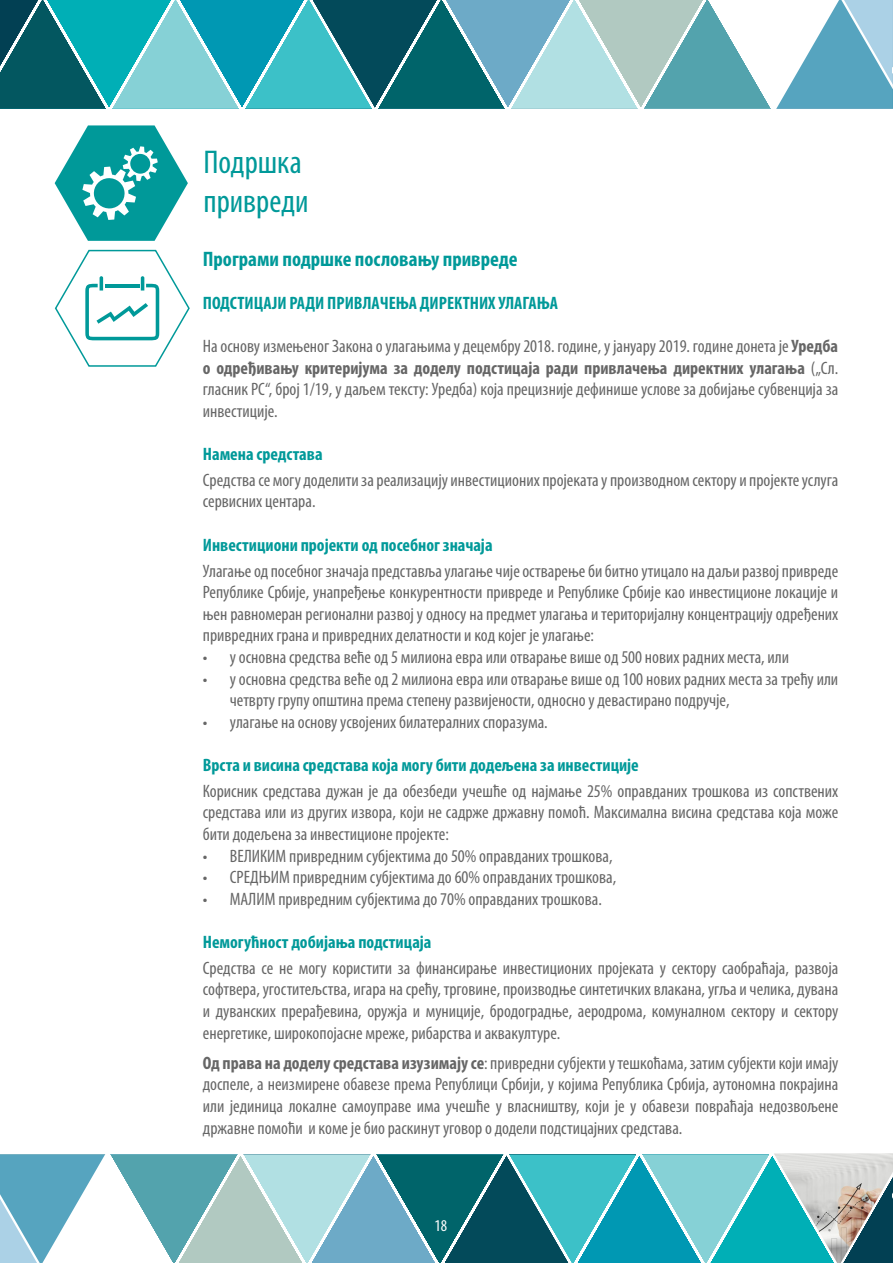
<style>
.page{position:relative;width:893px;height:1263px;background:#fff}
.page>*{position:absolute;margin:0;border:0;box-sizing:border-box;transform-origin:0 0}
.t1{font:condensed 33px/39.6px "Myriad Pro";color:#099}
.t2{font:700 condensed 21px "Myriad Pro";color:#099}
.t3{font:condensed 18px/21.6px "Myriad Pro";color:#666;text-align:justify}
.t4{font:700 condensed 18px "Myriad Pro";color:#099}
.t5{font:condensed 16.5px "Myriad Pro";color:#fff}
.s1{font-weight:700}
</style>
<div class="page">
<svg style="left:0;top:1154px;width:774px;height:109px;background:#67b2bc"></svg>
<img style="left:774px;top:1153px;width:119px;height:110px">
<svg style="left:0;top:0;width:893px;height:109px;background:#5dabb5"></svg>
<svg style="left:54px;top:249px;width:136px;height:118px"></svg>
<svg style="left:55px;top:125px;width:133px;height:116px"></svg>
<h1 class="t1" style="left:203px;top:142px;width:107px">Подршка привреди</h1>
<p class="t2" style="left:203px;top:245px;width:316px">Програми подршке пословању привреде</p>
<p class="t4" style="left:203px;top:292px;width:357px">ПОДСТИЦАЈИ РАДИ ПРИВЛАЧЕЊА ДИРЕКТНИХ УЛАГАЊА</p>
<p class="t3" style="left:203px;top:335px;width:637px">На основу измењеног Закона о улагањима у децембру 2018. године, у јануару 2019. године донета је <span class="s1">Уредба о одређивању критеријума за доделу подстицаја ради привлачења директних улагања</span> („Сл. гласник РС“, број 1/19, у даљем тексту: Уредба) која прецизније дефинише услове за добијање субвенција за инвестиције.</p>
<p class="t4" style="left:203px;top:443px;width:121px">Намена средстава</p>
<p class="t3" style="left:203px;top:469px;width:637px">Средства се могу доделити за реализацију инвестиционих пројеката у производном сектору и пројекте услуга сервисних центара.</p>
<p class="t4" style="left:203px;top:533px;width:291px">Инвестициони пројекти од посебног значаја</p>
<p class="t3" style="left:203px;top:559px;width:637px">Улагање од посебног значаја представља улагање чије остварење би битно утицало на даљи развој привреде Републике Србије, унапређење конкурентности привреде и Републике Србије као инвестиционе локације и њен равномеран регионални развој у односу на предмет улагања и територијалну концентрацију одређених привредних грана и привредних делатности и код којег је улагање:</p>
<p class="t3" style="left:203px;top:646px;width:588px">• у основна средства веће од 5 милиона евра или отварање више од 500 нових радних места, или</p>
<p class="t3" style="left:230px;top:667px;width:610px;text-indent:-27px">• у основна средства веће од 2 милиона евра или отварање више од 100 нових радних места за трећу или четврту групу општина према степену развијености, односно у девастирано подручје,</p>
<p class="t3" style="left:203px;top:711px;width:346px">• улагање на основу усвојених билатералних споразума.</p>
<p class="t4" style="left:203px;top:754px;width:437px">Врста и висина средстава која могу бити додељена за инвестиције</p>
<p class="t3" style="left:203px;top:780px;width:637px">Корисник средстава дужан је да обезбеди учешће од најмање 25% оправданих трошкова из сопствених средстава или из других извора, који не садрже државну помоћ. Максимална висина средстава која може бити додељена за инвестиционе пројекте:</p>
<p class="t3" style="left:203px;top:845px;width:411px">• ВЕЛИКИМ привредним субјектима до 50% оправданих трошкова,</p>
<p class="t3" style="left:203px;top:866px;width:415px">• СРЕДЊИМ привредним субјектима до 60% оправданих трошкова,</p>
<p class="t3" style="left:203px;top:888px;width:401px">• МАЛИМ привредним субјектима до 70% оправданих трошкова.</p>
<p class="t4" style="left:203px;top:931px;width:230px">Немогућност добијања подстицаја</p>
<p class="t3" style="left:203px;top:957px;width:637px">Средства се не могу користити за финансирање инвестиционих пројеката у сектору саобраћаја, развоја софтвера, угоститељства, игара на срећу, трговине, производње синтетичких влакана, угља и челика, дувана и дуванских прерађевина, оружја и муниције, бродоградње, аеродрома, комуналном сектору и сектору енергетике, широкопојасне мреже, рибарства и аквакултуре.</p>
<p class="t3" style="left:203px;top:1052px;width:637px"><span class="s1">Од права на доделу средстава изузимају се</span>: привредни субјекти у тешкоћама, затим субјекти који имају доспеле, а неизмирене обавезе према Републици Србији, у којима Република Србија, аутономна покрајина или јединица локалне самоуправе има учешће у власништву, који је у обавези повраћаја недозвољене државне помоћи и коме је био раскинут уговор о додели подстицајних средстава.</p>
<p class="t5" style="left:434px;top:1215px;width:14px">18</p>
</div>
